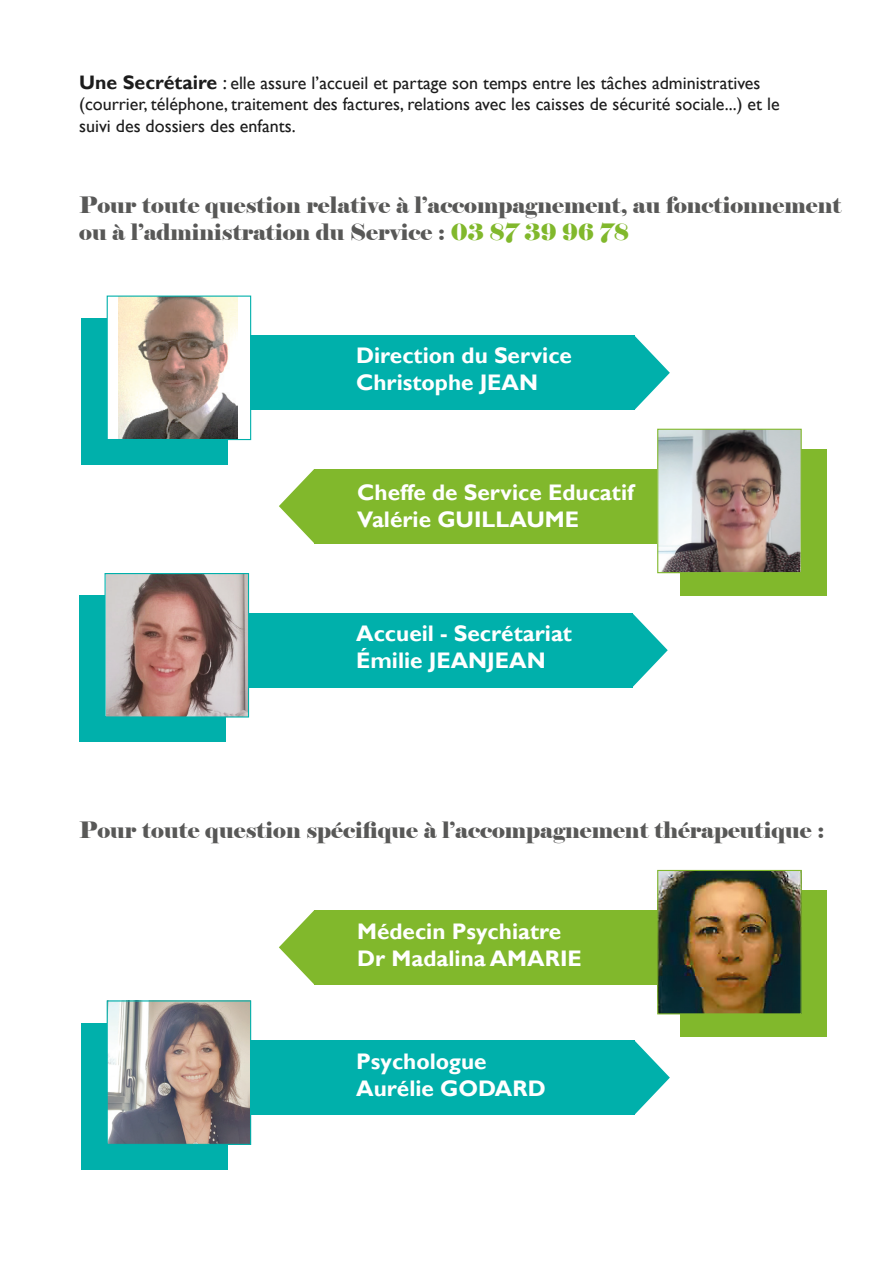
<style>
.page{position:relative;width:893px;height:1263px;background:#fff}
.page>*{position:absolute;margin:0;border:0;box-sizing:border-box;transform-origin:0 0}
.t1{font:700 22.5px "Gill Sans";color:#fff}
.t2{font:22.5px/27px "Elephant";color:#585857}
.t3{font:18px/21.6px "Gill Sans";color:#1c1c1c}
.s1{font-weight:700;font-size:19.5px}
.s2{font-size:19.5px}
.s3{color:#81b82c}
</style>
<div class="page">
<div style="left:81px;top:318px;width:147px;height:146px;background:#00b0ab"></div>
<div style="left:79px;top:595px;width:147px;height:147px;background:#00b0ab"></div>
<div style="left:107px;top:296px;width:144px;height:143px;background:#fff"></div>
<img style="left:118px;top:298px;width:119px;height:140px">
<div style="left:107px;top:296px;width:144px;height:144px;border:1px solid #00b0ab"></div>
<img style="left:107px;top:575px;width:140px;height:140px">
<div style="left:105px;top:573px;width:144px;height:144px;border:1px solid #00b0ab"></div>
<div style="left:250px;top:336px;width:385px;height:74px;background:#00b0ab"></div>
<svg style="left:635px;top:336px;width:35px;height:74px"></svg>
<div style="left:248px;top:613px;width:385px;height:74px;background:#00b0ab"></div>
<svg style="left:633px;top:614px;width:35px;height:73px"></svg>
<div style="left:81px;top:1023px;width:147px;height:146px;background:#00b0ab"></div>
<img style="left:109px;top:1002px;width:140px;height:141px">
<div style="left:107px;top:1000px;width:144px;height:145px;border:1px solid #00b0ab"></div>
<div style="left:250px;top:1040px;width:385px;height:75px;background:#00b0ab"></div>
<svg style="left:635px;top:1041px;width:35px;height:73px"></svg>
<div style="left:314px;top:469px;width:384px;height:74px;background:#81b82c"></div>
<svg style="left:279px;top:469px;width:35px;height:74px"></svg>
<div style="left:681px;top:449px;width:146px;height:146px;background:#81b82c"></div>
<img style="left:659px;top:431px;width:141px;height:140px">
<div style="left:657px;top:429px;width:145px;height:144px;border:1px solid #81b82c"></div>
<div style="left:314px;top:910px;width:384px;height:74px;background:#81b82c"></div>
<svg style="left:279px;top:910px;width:35px;height:74px"></svg>
<div style="left:681px;top:890px;width:146px;height:147px;background:#81b82c"></div>
<img style="left:659px;top:872px;width:141px;height:140px">
<div style="left:657px;top:870px;width:145px;height:144px;border:1px solid #81b82c"></div>
<p class="t3" style="left:79px;top:72px;width:702px"><span class="s1">Une Secrétaire</span> <span class="s2">:</span> elle assure l’accueil et partage son temps entre les tâches administratives (courrier, téléphone, traitement des factures, relations avec les caisses de sécurité sociale...) et le suivi des dossiers des enfants.</p>
<p class="t2" style="left:79px;top:192px;width:764px">Pour toute question relative à l’accompagnement, au fonctionnement ou à l’administration du Service : <span class="s3">03 87 39 96 78</span></p>
<p class="t1" style="left:356px;top:341px;width:217px">Direction du Service</p>
<p class="t1" style="left:356px;top:368px;width:184px">Christophe JEAN</p>
<p class="t1" style="left:357px;top:478px;width:278px">Cheffe de Service Educatif</p>
<p class="t1" style="left:357px;top:505px;width:223px">Valérie GUILLAUME</p>
<p class="t1" style="left:356px;top:620px;width:217px">Accueil - Secrétariat</p>
<p class="t1" style="left:356px;top:647px;width:191px">Émilie JEANJEAN</p>
<p class="t2" style="left:79px;top:817px;width:747px">Pour toute question spécifique à l’accompagnement thérapeutique :</p>
<p class="t1" style="left:357px;top:918px;width:205px">Médecin Psychiatre</p>
<p class="t1" style="left:357px;top:945px;width:226px">Dr Madalina AMARIE</p>
<p class="t1" style="left:356px;top:1047px;width:132px">Psychologue</p>
<p class="t1" style="left:356px;top:1074px;width:191px">Aurélie GODARD</p>
</div>
